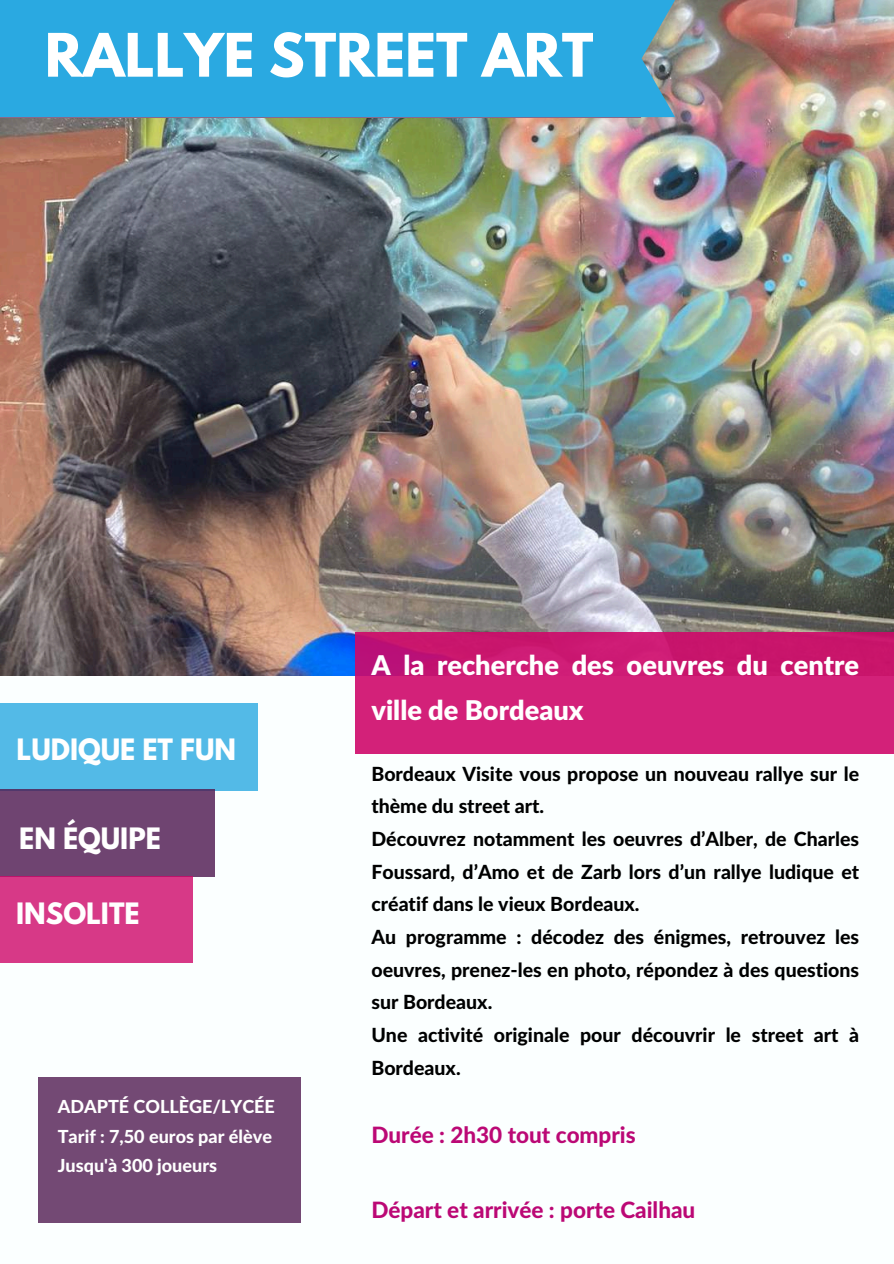
<style>
.page{position:relative;width:894px;height:1264px;background:#fff}
.page>*{position:absolute;margin:0;border:0;box-sizing:border-box;transform-origin:0 0}
.t1{font:700 53.1px "League Spartan";color:#fff}
.t2{font:900 27.15px/45px "Lato Latin";color:#fff}
.t3{font:700 26.1px "League Spartan";color:#fff}
.t4{font:800 22.5px "Lato Latin";color:#bb0875}
.t5{font:800 19.5px/32.7px "Lato Latin";color:#000}
.t6{font:800 18px/29.2px "Lato Latin";color:#fff}
</style>
<div class="page">
<div style="left:0;top:0;width:893px;height:1263px;background:#fbffff"></div>
<img style="left:0;top:0;width:893px;height:675px">
<div style="left:0;top:703px;width:258px;height:87px;background:#53bae7"></div>
<div style="left:0;top:789px;width:215px;height:87px;background:#6f4471"></div>
<div style="left:0;top:876px;width:192px;height:86px;background:#d73987"></div>
<div style="left:38px;top:1077px;width:262px;height:145px;background:#734974"></div>
<svg style="left:355px;top:631px;width:538px;height:122px;background:#ce1e75"></svg>
<div style="left:0;top:0;width:674px;height:117px;background:#2aa9e1"></div>
<h1 class="t1" style="left:45px;top:29px;width:550px">RALLYE STREET ART</h1>
<h3 class="t3" style="left:17px;top:736px;width:221px">LUDIQUE ET FUN</h3>
<h3 class="t3" style="left:19px;top:825px;width:143px">EN ÉQUIPE</h3>
<h3 class="t3" style="left:16px;top:900px;width:125px">INSOLITE</h3>
<p class="t6" style="left:58px;top:1093px;width:218px">ADAPTÉ COLLÈGE/LYCÉE<br>Tarif : 7,50 euros par élève<br>Jusqu'à 300 joueurs</p>
<h2 class="t2" style="left:371px;top:644px;width:489px">A la recherche des oeuvres du centre ville de Bordeaux</h2>
<p class="t5" style="left:371px;top:758px;width:489px">Bordeaux Visite vous propose un nouveau rallye sur le thème du street art.<br>Découvrez notamment les oeuvres d’Alber, de Charles Foussard, d’Amo et de Zarb lors d’un rallye ludique et créatif dans le vieux Bordeaux.<br>Au programme : décodez des énigmes, retrouvez les oeuvres, prenez-les en photo, répondez à des questions sur Bordeaux.<br>Une activité originale pour découvrir le street art à Bordeaux.</p>
<p class="t4" style="left:371px;top:1125px;width:266px">Durée : 2h30 tout compris</p>
<p class="t4" style="left:371px;top:1199px;width:325px">Départ et arrivée : porte Cailhau</p>
</div>
